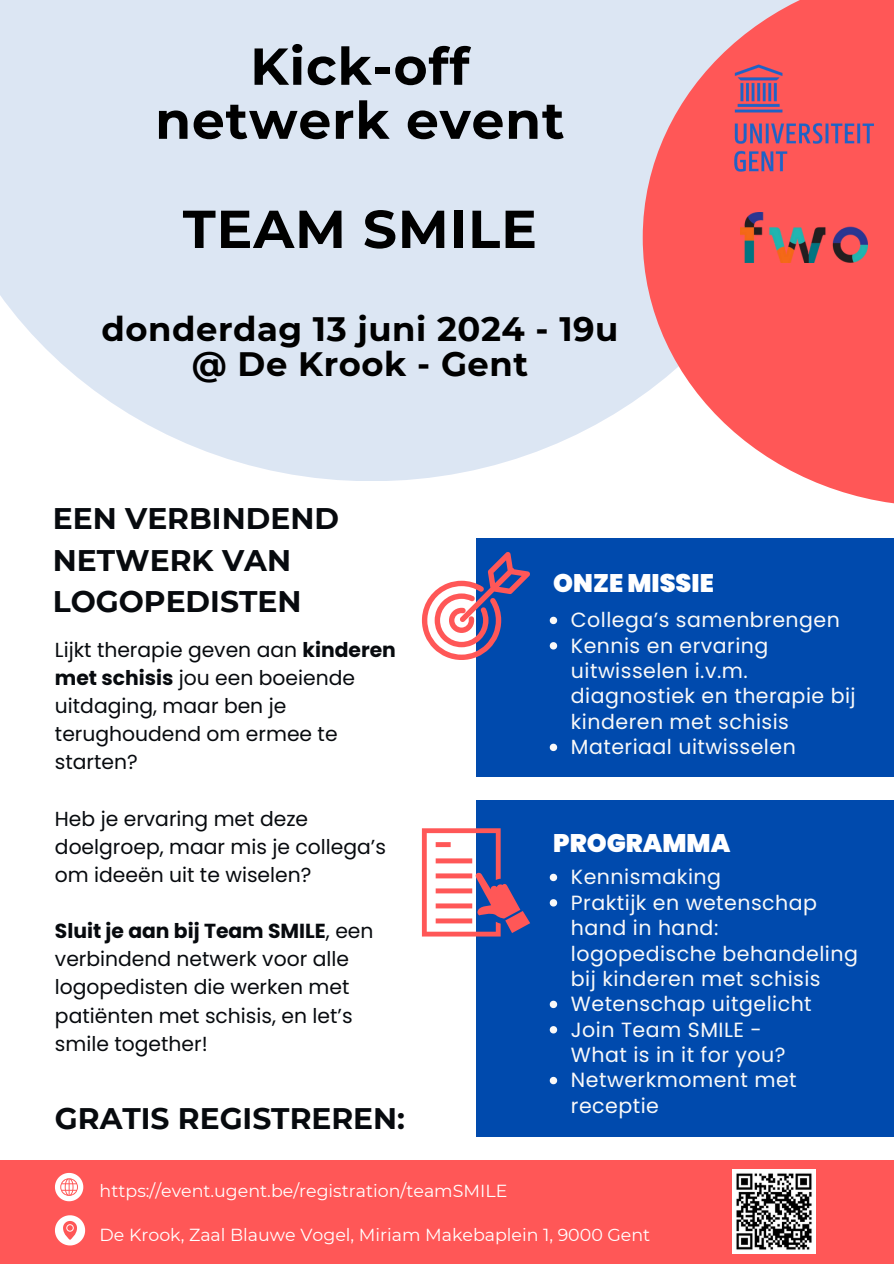
<style>
.page{position:relative;width:894px;height:1264px;background:#fff}
.page>*{position:absolute;margin:0;border:0;box-sizing:border-box;transform-origin:0 0}
.t1{font:700 53.25px "Montserrat";letter-spacing:.015em;color:#000}
.t2{font:700 51.9px/54px "Montserrat";letter-spacing:.015em;color:#000;text-align:center}
.t3{font:700 33.75px "Montserrat";letter-spacing:.015em;color:#000}
.t4{font:700 29.7px/41.7px "Montserrat";color:#070a0e}
.t5{font:900 25.35px "Poppins";color:#fff}
.t6{font:20.55px/25.3px "Poppins";letter-spacing:.025em;color:#f9f9f9}
.t7{font:20.25px/28.2px "Poppins";color:#070a0e}
.t8{font:17.4px "Montserrat";color:#fff}
.s1{font-weight:700}
</style>
<div class="page">
<svg style="left:0;top:0;width:642px;height:481px;background:#dfe8f4"></svg>
<svg style="left:642px;top:0;width:251px;height:504px;background:#fa8081"></svg>
<div style="left:0;top:1159px;width:893px;height:104px;background:#ff5757"></div>
<svg style="left:55px;top:1215px;width:30px;height:30px"></svg>
<svg style="left:55px;top:1172px;width:28px;height:28px"></svg>
<div style="left:476px;top:538px;width:417px;height:239px;background:#004aad"></div>
<div style="left:476px;top:800px;width:417px;height:336px;background:#004aad"></div>
<img style="left:732px;top:1169px;width:83px;height:84px">
<svg style="left:422px;top:828px;width:108px;height:108px"></svg>
<img style="left:740px;top:213px;width:127px;height:49px">
<img style="left:732px;top:63px;width:142px;height:110px">
<svg style="left:422px;top:552px;width:108px;height:108px"></svg>
<svg style="left:549px;top:616px;width:8px;height:8px"></svg>
<svg style="left:549px;top:642px;width:8px;height:7px"></svg>
<svg style="left:549px;top:743px;width:8px;height:8px"></svg>
<svg style="left:549px;top:873px;width:8px;height:8px"></svg>
<svg style="left:549px;top:899px;width:8px;height:7px"></svg>
<svg style="left:549px;top:1000px;width:8px;height:8px"></svg>
<svg style="left:549px;top:1026px;width:8px;height:7px"></svg>
<svg style="left:549px;top:1076px;width:8px;height:8px"></svg>
<h4 class="t2" style="left:155px;top:39px;width:410px">Kick-off netwerk event</h4>
<h5 class="t1" style="left:183px;top:196px;width:355px">TEAM SMILE</h5>
<p class="t3" style="left:101px;top:309px;width:518px">donderdag 13 juni 2024 - 19u</p>
<p class="t3" style="left:192px;top:343px;width:338px">@ De Krook - Gent</p>
<p class="t4" style="left:53px;top:497px;width:288px">EEN VERBINDEND<br>NETWERK VAN<br>LOGOPEDISTEN</p>
<p class="t7" style="left:55px;top:635px;width:342px">Lijkt therapie geven aan <span class="s1">kinderen met schisis</span> jou een boeiende uitdaging, maar ben je terughoudend om ermee te starten?</p>
<h6 class="t7" style="left:55px;top:804px;width:332px">Heb je ervaring met deze doelgroep, maar mis je collega’s om ideeën uit te wiselen?</h6>
<h6 class="t7" style="left:55px;top:916px;width:320px"><span class="s1">Sluit je aan bij Team SMILE</span>, een verbindend netwerk voor alle logopedisten die werken met patiënten met schisis, en let’s smile together!</h6>
<p class="t4" style="left:55px;top:1097px;width:351px">GRATIS REGISTREREN:</p>
<p class="t5" style="left:553px;top:565px;width:162px">ONZE MISSIE</p>
<p class="t6" style="left:570px;top:607px;width:270px">Collega’s samenbrengen</p>
<p class="t6" style="left:570px;top:633px;width:286px">Kennis en ervaring uitwisselen i.v.m. diagnostiek en therapie bij kinderen met schisis</p>
<p class="t6" style="left:570px;top:734px;width:226px">Materiaal uitwisselen</p>
<h5 class="t5" style="left:553px;top:825px;width:178px">PROGRAMMA</h5>
<p class="t6" style="left:570px;top:864px;width:151px">Kennismaking</p>
<p class="t6" style="left:570px;top:889px;width:288px">Praktijk en wetenschap hand in hand: logopedische behandeling bij kinderen met schisis</p>
<p class="t6" style="left:570px;top:991px;width:242px">Wetenschap uitgelicht</p>
<h4 class="t6" style="left:570px;top:1016px;width:216px">Join Team SMILE -<br>What is in it for you?</h4>
<p class="t6" style="left:570px;top:1067px;width:227px">Netwerkmoment met receptie</p>
<p class="t8" style="left:100px;top:1180px;width:409px">https://event.ugent.be/registration/teamSMILE</p>
<p class="t8" style="left:100px;top:1224px;width:552px">De Krook, Zaal Blauwe Vogel, Miriam Makebaplein 1, 9000 Gent</p>
</div>
